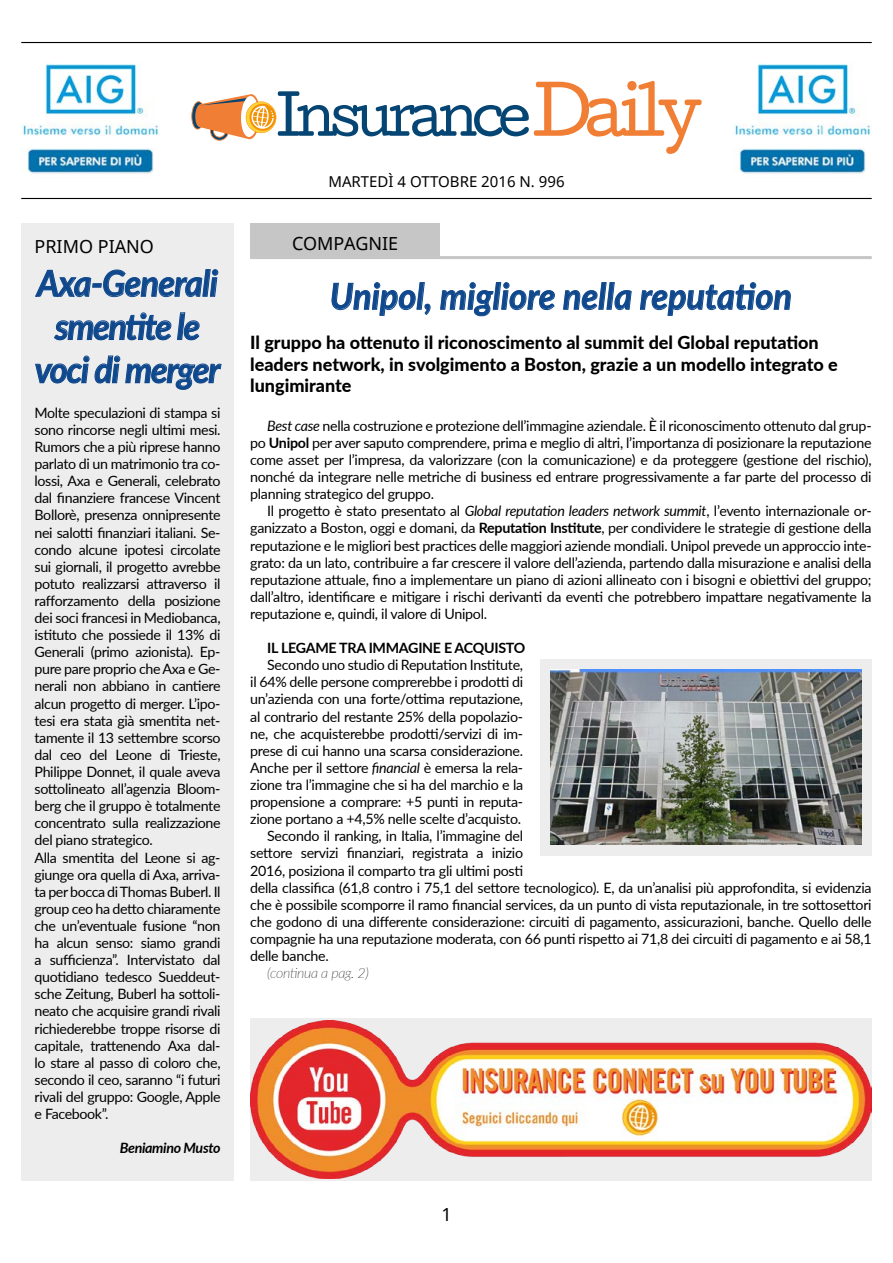
<style>
.page{position:relative;width:893px;height:1263px;background:#fff}
.page>*{position:absolute;margin:0;border:0;box-sizing:border-box;transform-origin:0 0}
.t1{font:italic 700 36px/43.2px "Lato";letter-spacing:-.02em;color:#0f488c;text-align:center;scale:.95 1}
.t2{font:italic 700 36px "Lato";color:#0f488c;scale:.95 1}
.t3{font:800 18px/21.6px "Lato";color:#000}
.t4{font:18px "Noto Sans";color:#000}
.t5{font:15px "Noto Sans";color:#000}
.t6{font:14.25px/17.1px "Lato";letter-spacing:-.025em;color:#000;text-align:justify}
.t7{font:700 14.25px "Lato";letter-spacing:-.02em;color:#000}
.t8{font:italic 100 14.25px "Lato";letter-spacing:-.02em;color:#000}
.t9{font:italic 700 14.25px "Lato";letter-spacing:-.025em;color:#000}
.s1{font-style:italic}
.s2{font-weight:700}
</style>
<div class="page">
<hr style="left:21px;top:42px;width:851px;height:1px;background:#000">
<hr style="left:21px;top:198px;width:851px;height:1px;background:#000">
<svg style="left:191px;top:81px;width:511px;height:73px"></svg>
<img style="left:21px;top:63px;width:138px;height:111px">
<img style="left:733px;top:63px;width:138px;height:111px">
<div style="left:21px;top:223px;width:213px;height:958px;background:#ededed"></div>
<svg style="left:332px;top:282px;width:99px;height:34px"></svg>
<svg style="left:440px;top:282px;width:115px;height:35px"></svg>
<svg style="left:563px;top:282px;width:69px;height:28px"></svg>
<svg style="left:640px;top:282px;width:151px;height:34px"></svg>
<div style="left:250px;top:223px;width:190px;height:35px;background:#c6c6c6"></div>
<hr style="left:250px;top:256px;width:622px;height:3px;background:#c6c6c6">
<div style="left:540px;top:659px;width:332px;height:196px;background:#ededed"></div>
<img style="left:551px;top:670px;width:310px;height:175px">
<svg style="left:35px;top:269px;width:57px;height:28px"></svg>
<div style="left:92px;top:283px;width:10px;height:5px;border:1px solid #0f488c"></div>
<svg style="left:103px;top:269px;width:116px;height:28px"></svg>
<svg style="left:54px;top:312px;width:146px;height:29px"></svg>
<svg style="left:35px;top:355px;width:187px;height:35px"></svg>
<div style="left:250px;top:1018px;width:622px;height:163px;background:#ededed"></div>
<img style="left:250px;top:1020px;width:622px;height:159px">
<p class="t5" style="left:328px;top:171px;width:238px">MARTEDÌ 4 OTTOBRE 2016 N. 996</p>
<p class="t4" style="left:35px;top:234px;width:121px">PRIMO PIANO</p>
<p class="t4" style="left:292px;top:231px;width:108px">COMPAGNIE</p>
<h1 class="t1" style="left:35px;top:260px;width:197px">Axa-Generali smentite le voci di merger</h1>
<p class="t6" style="left:35px;top:403px;width:188px;text-align:left">Molte speculazioni di stampa si sono rincorse negli ultimi mesi.<br>Rumors che a più riprese hanno parlato di un matrimonio tra co&shy;lossi, Axa e Generali, celebrato dal finanziere francese Vincent<br>Bollorè, presenza onnipresente nei salotti finanziari italiani. Se&shy;condo alcune ipotesi circolate sui giornali, il progetto avrebbe potuto realizzarsi attraverso il rafforzamento della posizione dei soci francesi in Mediobanca, istituto che possiede il 13% di<br>Generali (primo azionista). Ep&shy;pure pare proprio che Axa e Ge&shy;nerali non abbiano in cantiere alcun progetto di merger. L’ipo&shy;tesi era stata già smentita net&shy;tamente il 13 settembre scorso dal ceo del Leone di Trieste,<br>Philippe Donnet, il quale aveva sottolineato all’agenzia Bloom&shy;berg che il gruppo è totalmente concentrato sulla realizzazione del piano strategico.<br>Alla smentita del Leone si ag&shy;giunge ora quella di Axa, arriva&shy;ta per bocca di Thomas Buberl. Il group ceo ha detto chiaramente che un’eventuale fusione “non ha alcun senso: siamo grandi a sufficienza”. Intervistato dal quotidiano tedesco Sueddeut&shy;sche Zeitung, Buberl ha sottoli&shy;neato che acquisire grandi rivali richiederebbe troppe risorse di capitale, trattenendo Axa dal&shy;lo stare al passo di coloro che, secondo il ceo, saranno “i futuri rivali del gruppo: Google, Apple e Facebook”.</p>
<p class="t9" style="left:120px;top:1137px;width:102px">Beniamino Musto</p>
<h1 class="t2" style="left:330px;top:270px;width:488px">Unipol, migliore nella reputation</h1>
<p class="t3" style="left:250px;top:331px;width:589px">Il gruppo ha ottenuto il riconoscimento al summit del Global reputation leaders network, in svolgimento a Boston, grazie a un modello integrato e lungimirante</p>
<p class="t6" style="left:250px;top:416px;width:623px;text-indent:17px"><span class="s1">Best case</span> nella costruzione e protezione dell’immagine aziendale. È il riconoscimento ottenuto dal grup&shy;po <span class="s2">Unipol</span> per aver saputo comprendere, prima e meglio di altri, l’importanza di posizionare la reputazione come asset per l’impresa, da valorizzare (con la comunicazione) e da proteggere (gestione del rischio), nonché da integrare nelle metriche di business ed entrare progressivamente a far parte del processo di planning strategico del gruppo.</p>
<p class="t6" style="left:250px;top:502px;width:623px;text-indent:17px">Il progetto è stato presentato al <span class="s1">Global reputation leaders network summit</span>, l’evento internazionale or&shy;ganizzato a Boston, oggi e domani, da <span class="s2">Reputation Institute</span>, per condividere le strategie di gestione della reputazione e le migliori best practices delle maggiori aziende mondiali. Unipol prevede un approccio inte&shy;grato: da un lato, contribuire a far crescere il valore dell’azienda, partendo dalla misurazione e analisi della reputazione attuale, fino a implementare un piano di azioni allineato con i bisogni e obiettivi del gruppo; dall’altro, identificare e mitigare i rischi derivanti da eventi che potrebbero impattare negativamente la reputazione e, quindi, il valore di Unipol.</p>
<p class="t7" style="left:267px;top:637px;width:260px">IL LEGAME TRA IMMAGINE E ACQUISTO</p>
<p class="t6" style="left:267px;top:656px;width:257px">Secondo uno studio di Reputation Institute,</p>
<p class="t6" style="left:250px;top:673px;width:274px">il 64% delle persone comprerebbe i prodotti di</p>
<p class="t6" style="left:250px;top:690px;width:274px">un’azienda con una forte/ottima reputazione,</p>
<p class="t6" style="left:250px;top:707px;width:274px">al contrario del restante 25% della popolazio-</p>
<p class="t6" style="left:250px;top:724px;width:274px">ne, che acquisterebbe prodotti/servizi di im-</p>
<p class="t6" style="left:250px;top:741px;width:274px">prese di cui hanno una scarsa considerazione.</p>
<p class="t6" style="left:250px;top:758px;width:274px">Anche per il settore <span class="s1">financial</span> è emersa la rela-</p>
<p class="t6" style="left:250px;top:776px;width:274px">zione tra l’immagine che si ha del marchio e la</p>
<p class="t6" style="left:250px;top:793px;width:274px">propensione a comprare: +5 punti in reputa-</p>
<p class="t6" style="left:250px;top:810px;width:273px">zione portano a +4,5% nelle scelte d’acquisto.</p>
<p class="t6" style="left:267px;top:827px;width:257px">Secondo il ranking, in Italia, l’immagine del</p>
<p class="t6" style="left:250px;top:844px;width:274px">settore servizi finanziari, registrata a inizio</p>
<p class="t6" style="left:250px;top:861px;width:274px">2016, posiziona il comparto tra gli ultimi posti</p>
<p class="t6" style="left:250px;top:878px;width:623px">della classifica (61,8 contro i 75,1 del settore tecnologico). E, da un’analisi più approfondita, si evidenzia</p>
<p class="t6" style="left:250px;top:895px;width:623px">che è possibile scomporre il ramo financial services, da un punto di vista reputazionale, in tre sottosettori</p>
<p class="t6" style="left:250px;top:912px;width:623px">che godono di una differente considerazione: circuiti di pagamento, assicurazioni, banche. Quello delle</p>
<p class="t6" style="left:250px;top:929px;width:623px">compagnie ha una reputazione moderata, con 66 punti rispetto ai 71,8 dei circuiti di pagamento e ai 58,1</p>
<p class="t6" style="left:250px;top:947px;width:80px">delle banche.</p>
<p class="t8" style="left:267px;top:963px;width:103px">(continua a pag. 2)</p>
<p class="t4" style="left:441px;top:1202px;width:12px">1</p>
</div>
